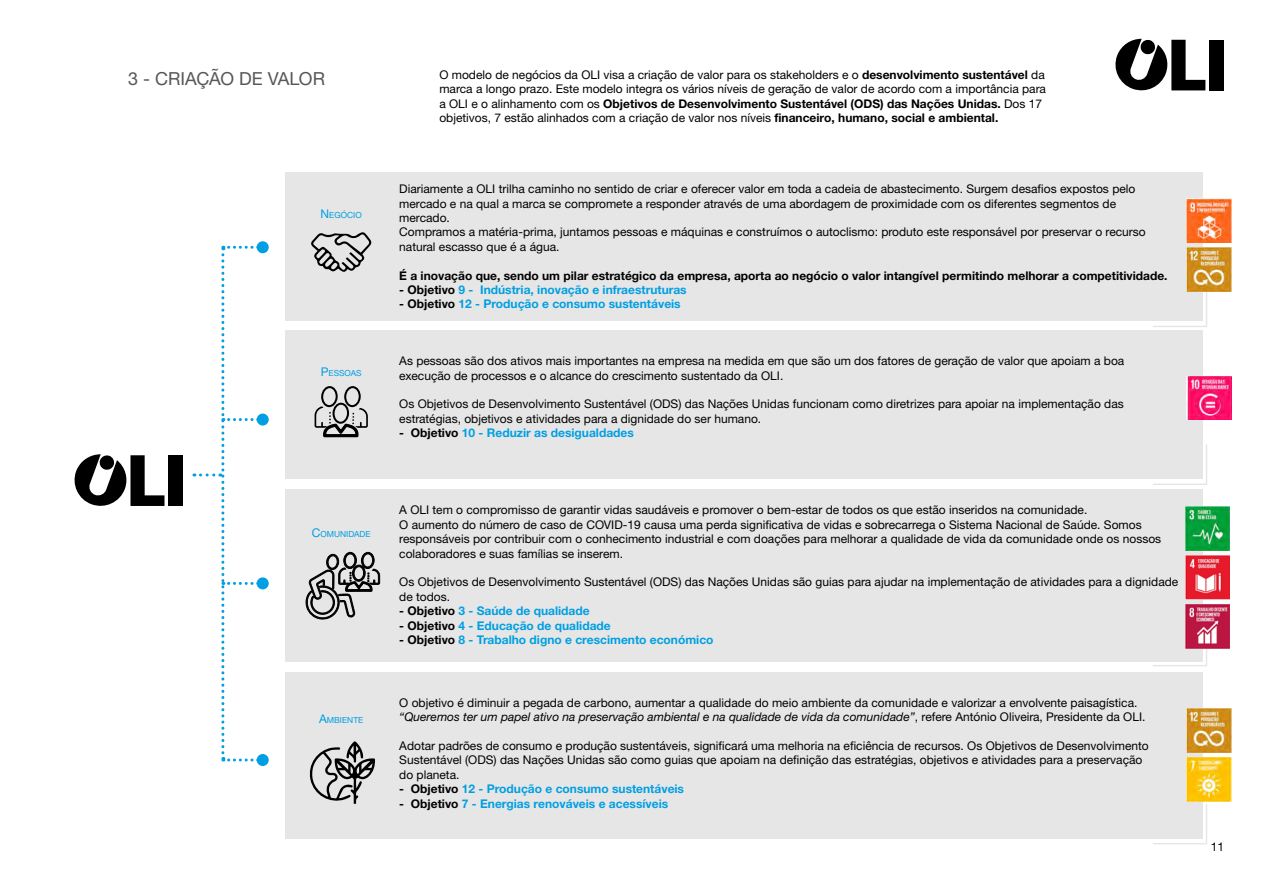
<style>
.page{position:relative;width:1263px;height:893px;background:#fff}
.page>*{position:absolute;margin:0;border:0;box-sizing:border-box;transform-origin:0 0}
.t1{font:18px "Helvetica Neue LTW1 G";color:#575756}
.t2{font:12px/14.4px "Helvetica Neue LTW1 G";color:#000}
.t3{font:700 12px "Helvetica Neue LTW1 G";color:#009fe3}
.t4{font:700 12px "Helvetica Neue LTW1 G";color:#000}
.t5{font:8.4px "Helvetica Neue LTW1 G";color:#009fe3}
.s1{font-size:12px}
.s2{font-weight:700}
.s3{color:#000}
.s4{font-style:italic}
</style>
<div class="page">
<svg style="left:1115px;top:39px;width:90px;height:52px"></svg>
<div style="left:1209px;top:40px;width:15px;height:50px;background:#000"></div>
<div style="left:286px;top:173px;width:917px;height:148px;background:#e6e6e6"></div>
<div style="left:286px;top:489px;width:917px;height:172px;background:#e6e6e6"></div>
<div style="left:286px;top:672px;width:917px;height:167px;background:#e6e6e6"></div>
<div style="left:286px;top:330px;width:917px;height:149px;background:#e6e6e6"></div>
<svg style="left:74px;top:454px;width:90px;height:52px"></svg>
<div style="left:169px;top:455px;width:14px;height:51px;background:#000"></div>
<div style="left:257px;top:241px;width:12px;height:12px;background:#009fe3;border-radius:50%"></div>
<svg style="left:257px;top:414px;width:12px;height:12px"></svg>
<svg style="left:257px;top:577px;width:12px;height:12px"></svg>
<svg style="left:194px;top:246px;width:70px;height:515px"></svg>
<div style="left:257px;top:754px;width:12px;height:12px;background:#009fe3;border-radius:50%"></div>
<svg style="left:1153px;top:285px;width:55px;height:42px"></svg>
<svg style="left:1153px;top:444px;width:54px;height:41px"></svg>
<svg style="left:1151px;top:648px;width:57px;height:18px"></svg>
<svg style="left:1153px;top:804px;width:54px;height:40px"></svg>
<img style="left:1187px;top:758px;width:44px;height:43px">
<img style="left:1187px;top:709px;width:44px;height:43px">
<img style="left:1187px;top:248px;width:44px;height:43px">
<img style="left:1185px;top:507px;width:44px;height:43px">
<img style="left:1185px;top:605px;width:44px;height:43px">
<img style="left:1185px;top:556px;width:44px;height:43px">
<img style="left:1187px;top:199px;width:44px;height:43px">
<img style="left:1187px;top:376px;width:44px;height:44px">
<svg style="left:311px;top:232px;width:61px;height:40px"></svg>
<svg style="left:315px;top:386px;width:53px;height:52px"></svg>
<svg style="left:305px;top:552px;width:75px;height:68px"></svg>
<svg style="left:309px;top:741px;width:66px;height:63px"></svg>
<h1 class="t1" style="left:128px;top:67px;width:198px">3 - CRIAÇÃO DE VALOR</h1>
<p class="t5" style="left:321px;top:209px;width:43px"><span class="s1">N</span>EGÓCIO</p>
<p class="t5" style="left:321px;top:368px;width:42px"><span class="s1">P</span>ESSOAS</p>
<p class="t5" style="left:312px;top:529px;width:60px"><span class="s1">C</span>OMUNIDADE</p>
<p class="t5" style="left:319px;top:715px;width:46px"><span class="s1">A</span>MBIENTE</p>
<p class="t2" style="left:439px;top:67px;width:608px">O modelo de negócios da OLI visa a criação de valor para os stakeholders e o <span class="s2">desenvolvimento sustentável</span> da marca a longo prazo. Este modelo integra os vários níveis de geração de valor de acordo com a importância para a OLI e o alinhamento com os <span class="s2">Objetivos de Desenvolvimento Sustentável (ODS) das Nações Unidas.</span> Dos 17 objetivos, 7 estão alinhados com a criação de valor nos níveis <span class="s2">financeiro, humano, social e ambiental.</span></p>
<p class="t2" style="left:399px;top:182px;width:748px">Diariamente a OLI trilha caminho no sentido de criar e oferecer valor em toda a cadeia de abastecimento. Surgem desafios expostos pelo mercado e na qual a marca se compromete a responder através de uma abordagem de proximidade com os diferentes segmentos de mercado.<br>Compramos a matéria-prima, juntamos pessoas e máquinas e construímos o autoclismo: produto este responsável por preservar o recurso natural escasso que é a água.</p>
<p class="t4" style="left:399px;top:268px;width:770px">É a inovação que, sendo um pilar estratégico da empresa, aporta ao negócio o valor intangível permitindo melhorar a competitividade.</p>
<p class="t3" style="left:399px;top:282px;width:289px"><span class="s3">- Objetivo</span> 9 - Indústria, inovação e infraestruturas</p>
<p class="t3" style="left:399px;top:297px;width:283px"><span class="s3">- Objetivo</span> 12 - Produção e consumo sustentáveis</p>
<p class="t2" style="left:399px;top:354px;width:727px">As pessoas são dos ativos mais importantes na empresa na medida em que são um dos fatores de geração de valor que apoiam a boa execução de processos e o alcance do crescimento sustentado da OLI.</p>
<p class="t2" style="left:399px;top:397px;width:726px">Os Objetivos de Desenvolvimento Sustentável (ODS) das Nações Unidas funcionam como diretrizes para apoiar na implementação das estratégias, objetivos e atividades para a dignidade do ser humano.</p>
<p class="t3" style="left:399px;top:426px;width:236px"><span class="s3">- Objetivo</span> 10 - Reduzir as desigualdades</p>
<p class="t2" style="left:399px;top:503px;width:763px">A OLI tem o compromisso de garantir vidas saudáveis e promover o bem-estar de todos os que estão inseridos na comunidade.<br>O aumento do número de caso de COVID-19 causa uma perda significativa de vidas e sobrecarrega o Sistema Nacional de Saúde. Somos responsáveis por contribuir com o conhecimento industrial e com doações para melhorar a qualidade de vida da comunidade onde os nossos colaboradores e suas famílias se inserem.</p>
<p class="t2" style="left:399px;top:575px;width:781px">Os Objetivos de Desenvolvimento Sustentável (ODS) das Nações Unidas são guias para ajudar na implementação de atividades para a dignidade de todos.</p>
<p class="t3" style="left:399px;top:604px;width:192px"><span class="s3">- Objetivo</span> 3 - Saúde de qualidade</p>
<p class="t3" style="left:399px;top:618px;width:213px"><span class="s3">- Objetivo</span> 4 - Educação de qualidade</p>
<p class="t3" style="left:399px;top:632px;width:316px"><span class="s3">- Objetivo</span> 8 - Trabalho digno e crescimento económico</p>
<p class="t2" style="left:399px;top:695px;width:748px">O objetivo é diminuir a pegada de carbono, aumentar a qualidade do meio ambiente da comunidade e valorizar a envolvente paisagística. <span class="s4">“Queremos ter um papel ativo na preservação ambiental e na qualidade de vida da comunidade”</span>, refere António Oliveira, Presidente da OLI.</p>
<p class="t2" style="left:399px;top:738px;width:751px">Adotar padrões de consumo e produção sustentáveis, significará uma melhoria na eficiência de recursos. Os Objetivos de Desenvolvimento<br>Sustentável (ODS) das Nações Unidas são como guias que apoiam na definição das estratégias, objetivos e atividades para a preservação do planeta.</p>
<p class="t3" style="left:399px;top:782px;width:286px"><span class="s3">- Objetivo</span> 12 - Produção e consumo sustentáveis</p>
<p class="t3" style="left:399px;top:796px;width:270px"><span class="s3">- Objetivo</span> 7 - Energias renováveis e acessíveis</p>
<p class="t2" style="left:1211px;top:839px;width:15px">11</p>
</div>
